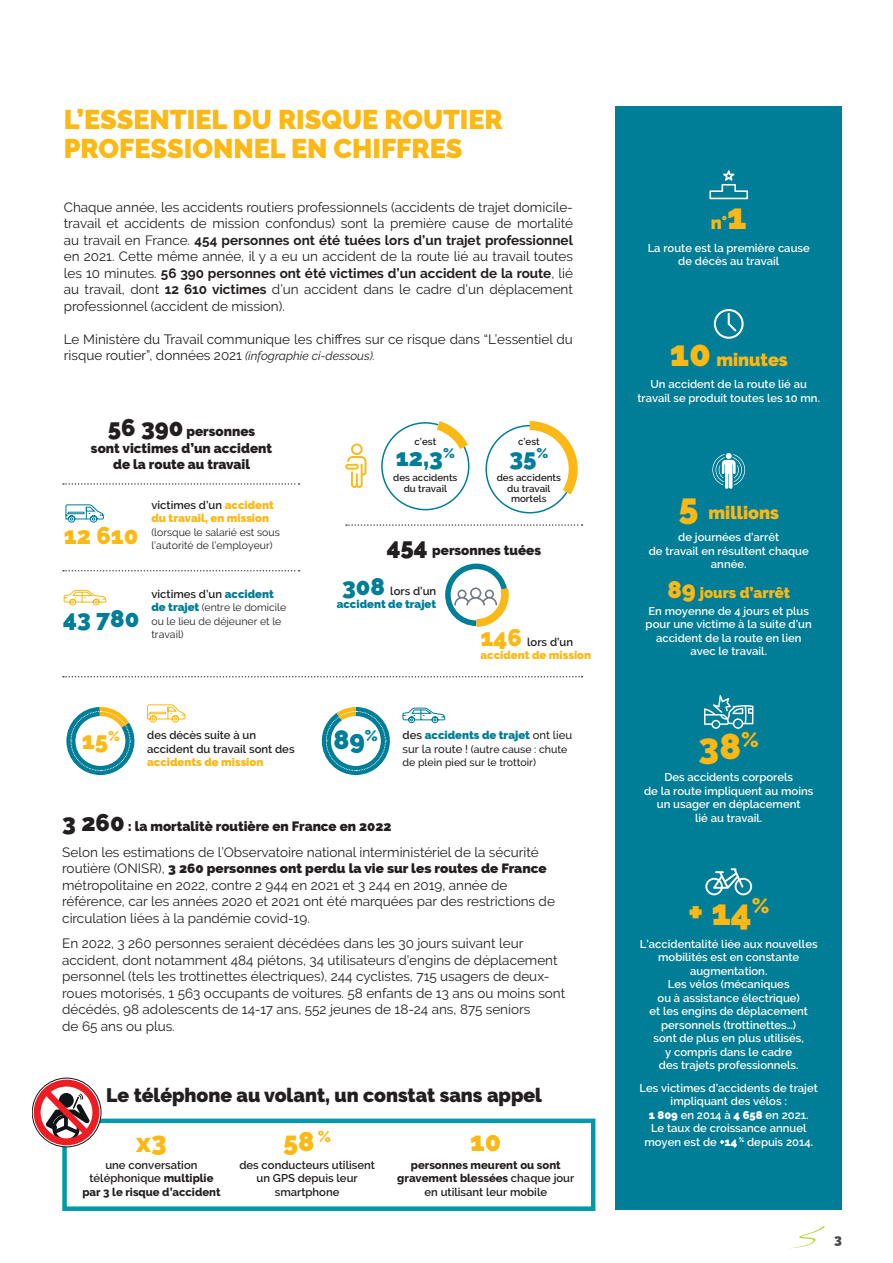
<style>
.page{position:relative;width:893px;height:1263px;background:#fff}
.page>*{position:absolute;margin:0;border:0;box-sizing:border-box;transform-origin:0 0}
.TXT{font:900 36px "Raleway";color:#fcb814}
.TXT-2{font:900 27px/28.5px "Raleway";color:#fcb814}
.t1{font:900 26.55px "Raleway";color:#007d97}
.TXT-3{font:900 24px "Raleway";color:#007d97}
.TXT-4{font:900 24px "Raleway";color:#fcb814}
.TXT-5{font:900 19.5px "Raleway";color:#231f20}
.TXT-6{font:900 18px "Raleway";color:#fcb814}
.TXT-7{font:900 15px "Raleway";color:#fcb814}
.TXT-8{font:13.5px/16.5px "Raleway";color:#231f20}
.TXT-9{font:900 13.5px "Raleway";color:#231f20}
.t2{font:900 13.5px "Raleway";color:#4b4c4d}
.TXT-10{font:600 11.25px/13.5px "Raleway";color:#fff;text-align:center}
.TXT-11{font:600 11.25px/13.5px "Raleway";color:#231f20;text-align:center}
.TXT-12{font:800 11.25px/13.5px "Raleway";color:#231f20;text-align:center}
.TXT-13{font:900 11.25px/13.5px "Raleway";color:#fcb814}
.TXT-14{font:900 11.25px/13.5px "Raleway";color:#007d97;text-align:center}
.TXT-15{font:10.5px/13.5px "Raleway";color:#231f20}
.TXT-16{font:500 10.5px/13.5px "Raleway";color:#231f20}
.TXT-17{font:600 9.75px "Raleway";color:#231f20}
.s1{font-weight:700}
.s2{font-style:italic;font-size:12px}
.s3{font-size:24px}
.s4{font-weight:600;color:#231f20}
.s5{font-weight:900;color:#007d97}
.s6{font-weight:900;font-size:11.25px;color:#007d97}
.s7{font-weight:900;color:#fcb814}
.s8{font-weight:500;color:#231f20}
.s9{font-size:11.25px}
.s10{font-weight:800}
.s11{font-weight:600}
.s12{font-size:36px}
.s13{font-weight:900}
</style>
<div class="page">
<div style="left:62px;top:1118px;width:533px;height:93px;border:4px solid #09a"></div>
<div style="left:615px;top:106px;width:227px;height:1104px;background:#007d97"></div>
<svg style="left:709px;top:170px;width:39px;height:29px"></svg>
<svg style="left:714px;top:309px;width:30px;height:30px"></svg>
<svg style="left:712px;top:453px;width:33px;height:36px"></svg>
<svg style="left:704px;top:695px;width:49px;height:34px"></svg>
<svg style="left:705px;top:868px;width:47px;height:27px"></svg>
<svg style="left:66px;top:707px;width:68px;height:68px"></svg>
<svg style="left:322px;top:707px;width:68px;height:68px"></svg>
<svg style="left:147px;top:704px;width:38px;height:19px"></svg>
<svg style="left:65px;top:504px;width:39px;height:19px"></svg>
<svg style="left:402px;top:707px;width:43px;height:16px"></svg>
<svg style="left:63px;top:590px;width:43px;height:16px"></svg>
<svg style="left:485px;top:421px;width:93px;height:93px"></svg>
<svg style="left:381px;top:421px;width:89px;height:90px"></svg>
<svg style="left:345px;top:443px;width:21px;height:45px"></svg>
<svg style="left:445px;top:563px;width:64px;height:64px"></svg>
<svg style="left:63px;top:483px;width:237px;height:2px"></svg>
<svg style="left:63px;top:570px;width:237px;height:1px"></svg>
<svg style="left:346px;top:524px;width:237px;height:2px"></svg>
<svg style="left:63px;top:676px;width:520px;height:1px"></svg>
<div style="left:32px;top:1078px;width:69px;height:69px;border:1px solid #111416;border-radius:50%"></div>
<svg style="left:34px;top:1079px;width:65px;height:66px"></svg>
<svg style="left:792px;top:1226px;width:33px;height:22px"></svg>
<p class="TXT-2" style="left:64px;top:106px;width:441px">L’ESSENTIEL DU RISQUE ROUTIER<br>PROFESSIONNEL EN CHIFFRES</p>
<p class="TXT-8" style="left:64px;top:199px;width:511px;text-align:justify">Chaque année, les accidents routiers professionnels (accidents de trajet domicile&shy;travail et accidents de mission confondus) sont la première cause de mortalité au travail en France. <span class="s1">454 personnes ont été tuées lors d’un trajet professionnel </span>en 2021. Cette même année, il y a eu un accident de la route lié au travail toutes les 10 minutes. <span class="s1">56 390 personnes ont été victimes d’un accident de la route</span>, lié au travail, dont <span class="s1">12 610 victimes</span> d’un accident dans le cadre d’un déplacement professionnel (accident de mission).</p>
<p class="TXT-8" style="left:64px;top:331px;width:511px">Le Ministère du Travail communique les chiffres sur ce risque dans “L’essentiel du risque routier”, données 2021 <span class="s2">(infographie ci-dessous).</span></p>
<p class="TXT-9" style="left:108px;top:424px;width:149px"><span class="s3">56 390</span> personnes</p>
<p class="TXT-9" style="left:91px;top:440px;width:183px">sont victimes d’un accident</p>
<p class="TXT-9" style="left:113px;top:457px;width:139px">de la route au travail</p>
<p class="TXT-4" style="left:64px;top:522px;width:76px">12 610</p>
<p class="TXT-13" style="left:151px;top:498px;width:124px"><span class="s4">victimes d’un</span> accident du travail, en mission</p>
<p class="TXT-15" style="left:151px;top:525px;width:130px">(lorsque le salarié est sous l’autorité de l’employeur)</p>
<p class="TXT-3" style="left:63px;top:604px;width:78px">43 780</p>
<p class="TXT-11" style="left:151px;top:587px;width:124px">victimes d’un <span class="s5">accident</span></p>
<p class="TXT-15" style="left:151px;top:601px;width:136px"><span class="s6">de trajet</span> (entre le domicile ou le lieu de déjeuner et le travail)</p>
<p class="TXT-4" style="left:82px;top:727px;width:40px">15<sup>%</sup></p>
<p class="TXT-11" style="left:147px;top:729px;width:149px;text-align:left">des décès suite à un accident du travail sont des <span class="s7">accidents de mission</span></p>
<p class="TXT-17" style="left:414px;top:436px;width:23px">c’est</p>
<p class="TXT-17" style="left:518px;top:436px;width:23px">c’est</p>
<p class="TXT-3" style="left:396px;top:444px;width:60px">12,3<sup>%</sup></p>
<p class="TXT-3" style="left:509px;top:444px;width:40px">35<sup>%</sup></p>
<p class="TXT-17" style="left:393px;top:472px;width:66px">des accidents</p>
<p class="TXT-17" style="left:404px;top:483px;width:45px">du travail</p>
<p class="TXT-17" style="left:497px;top:472px;width:66px">des accidents</p>
<p class="TXT-17" style="left:507px;top:483px;width:45px">du travail</p>
<p class="TXT-17" style="left:511px;top:493px;width:37px">mortels</p>
<p class="TXT-9" style="left:387px;top:543px;width:156px"><span class="s3">454</span> personnes tuées</p>
<p class="TXT-14" style="left:337px;top:584px;width:101px"><span class="s3">308</span> <span class="s4">lors d’un </span>accident de trajet</p>
<p class="TXT-13" style="left:480px;top:635px;width:112px"><span class="s3">146</span> <span class="s4">lors d’un </span>accident de mission</p>
<h3 class="t1" style="left:333px;top:725px;width:46px">89<sup>%</sup></h3>
<p class="TXT-14" style="left:403px;top:729px;width:171px"><span class="s4">des</span> accidents de trajet <span class="s8">ont lieu</span></p>
<p class="TXT-16" style="left:403px;top:742px;width:166px"><span class="s9">sur la route !</span> (autre cause : chute de plein pied sur le trottoir)</p>
<p class="TXT-9" style="left:62px;top:819px;width:331px"><span class="s3">3 260</span> : la mortalitè routière en France en 2022</p>
<p class="TXT-8" style="left:62px;top:844px;width:494px">Selon les estimations de l’Observatoire national interministériel de la sécurité routière (ONISR), <span class="s10">3 260 personnes ont perdu la vie sur les routes de France </span>métropolitaine en 2022, contre 2 944 en 2021 et 3 244 en 2019, année de référence, car les années 2020 et 2021 ont été marquées par des restrictions de circulation liées à la pandémie covid-19.</p>
<p class="TXT-8" style="left:62px;top:935px;width:505px">En 2022, 3 260 personnes seraient décédées dans les 30 jours suivant leur accident, dont notamment 484 piétons, 34 utilisateurs d’engins de déplacement personnel (tels les trottinettes électriques), 244 cyclistes, 715 usagers de deux&shy;roues motorisés, 1 563 occupants de voitures. 58 enfants de 13 ans ou moins sont décédés, 98 adolescents de 14-17 ans, 552 jeunes de 18-24 ans, 875 seniors</p>
<p class="TXT-8" style="left:62px;top:1018px;width:114px">de 65 ans ou plus.</p>
<p class="TXT-5" style="left:106px;top:1084px;width:437px">Le téléphone au volant, un constat sans appel</p>
<p class="TXT-2" style="left:136px;top:1128px;width:32px">x3</p>
<p class="TXT-11" style="left:89px;top:1158px;width:125px">une conversation téléphonique <span class="s10">multiplie</span></p>
<p class="TXT-12" style="left:82px;top:1185px;width:140px">par 3 le risque d’accident</p>
<p class="TXT-2" style="left:283px;top:1127px;width:50px">58 <sup>%</sup></p>
<p class="TXT-11" style="left:239px;top:1158px;width:137px">des conducteurs utilisent un GPS depuis leur smartphone</p>
<p class="TXT-2" style="left:470px;top:1127px;width:33px">10</p>
<p class="TXT-12" style="left:397px;top:1158px;width:179px">personnes meurent ou sont gravement blessées <span class="s11">chaque jour</span></p>
<p class="TXT-11" style="left:425px;top:1185px;width:124px">en utilisant leur mobile</p>
<p class="TXT-6" style="left:711px;top:212px;width:37px">n°<span class="s12">1</span></p>
<p class="TXT-10" style="left:648px;top:241px;width:164px">La route est la première cause</p>
<p class="TXT-10" style="left:678px;top:255px;width:103px">de décès au travail</p>
<p class="TXT-6" style="left:670px;top:349px;width:120px"><span class="s12">10</span> minutes</p>
<p class="TXT-10" style="left:637px;top:378px;width:184px">Un accident de la route lié au travail se produit toutes les 10 mn.</p>
<p class="TXT-6" style="left:678px;top:502px;width:102px"><span class="s12">5</span> millions</p>
<p class="TXT-10" style="left:678px;top:531px;width:102px">de journées d’arrêt</p>
<p class="TXT-10" style="left:649px;top:544px;width:161px">de travail en résultent chaque année.</p>
<p class="TXT-7" style="left:667px;top:584px;width:124px"><span class="s3">89</span> jours d’arrêt</p>
<p class="TXT-10" style="left:646px;top:604px;width:168px">En moyenne de 4 jours et plus pour une victime à la suite d’un accident de la route en lien</p>
<p class="TXT-10" style="left:690px;top:645px;width:78px">avec le travail.</p>
<p class="TXT" style="left:699px;top:725px;width:62px">38<sup>%</sup></p>
<p class="TXT-10" style="left:664px;top:771px;width:130px">Des accidents corporels</p>
<p class="TXT-10" style="left:644px;top:784px;width:171px">de la route impliquent au moins un usager en déplacement</p>
<p class="TXT-10" style="left:695px;top:811px;width:69px">lié au travail.</p>
<p class="TXT" style="left:688px;top:892px;width:83px">+ 14<sup>%</sup></p>
<p class="TXT-10" style="left:640px;top:937px;width:179px">L’accidentalité liée aux nouvelles mobilités est en constante augmentation.</p>
<p class="TXT-10" style="left:668px;top:978px;width:123px">Les vélos (mécaniques</p>
<p class="TXT-10" style="left:658px;top:991px;width:144px">ou à assistance électrique)</p>
<p class="TXT-10" style="left:649px;top:1005px;width:160px">et les engins de déplacement personnels (trottinettes…)</p>
<p class="TXT-10" style="left:654px;top:1032px;width:152px">sont de plus en plus utilisés,</p>
<p class="TXT-10" style="left:665px;top:1045px;width:128px">y compris dans le cadre</p>
<p class="TXT-10" style="left:659px;top:1059px;width:141px">des trajets professionnels.</p>
<p class="TXT-10" style="left:640px;top:1081px;width:180px">Les victimes d’accidents de trajet impliquant des vélos :</p>
<p class="TXT-10" style="left:649px;top:1108px;width:161px"><span class="s13">1 809</span> en 2014 à <span class="s13">4 658</span> en 2021.</p>
<p class="TXT-10" style="left:644px;top:1122px;width:170px">Le taux de croissance annuel moyen est de <span class="s13">+14</span> <sup>%</sup> depuis 2014.</p>
<p class="t2" style="left:834px;top:1231px;width:9px">3</p>
</div>
